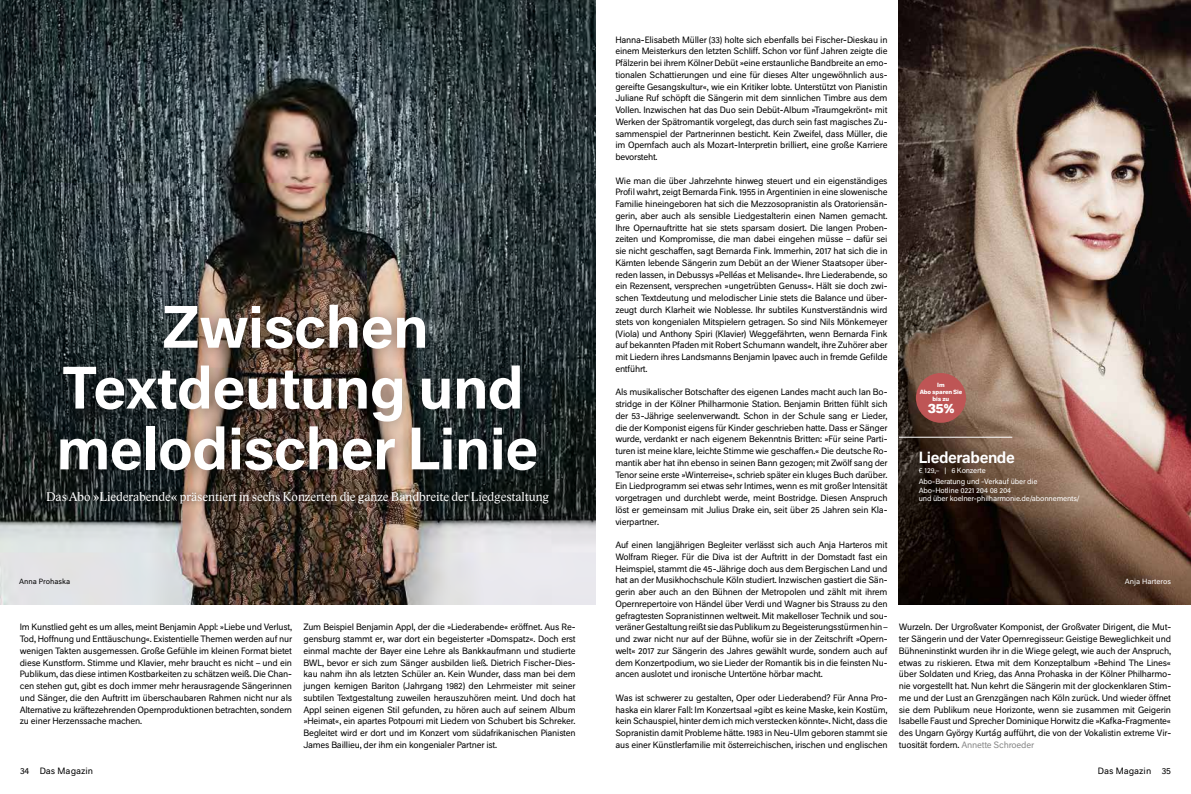
<style>
.page{position:relative;width:1191px;height:794px;background:#fff}
.page>*{position:absolute;margin:0;border:0;box-sizing:border-box;transform-origin:0 0}
.t1{font:500 55.3px/60.8px "Neutral BP";letter-spacing:-.015em;color:#fff;text-align:center}
.t2{font:500 15px "Neutral BP";letter-spacing:-.03em;color:#fff}
.t3{font:700 13.1px "Neutral BP";color:#fff}
.t4{font:13px "Lido STF";color:#fff}
.t5{font:8.5px/11.7px "Neutral BP";letter-spacing:-.025em;color:#000;text-align:justify}
.t6{font:8.5px "Neutral BP";color:#000}
.t7{font:7px/10.8px "Neutral BP";letter-spacing:-.025em;color:#fff}
.t8{font:7px "Neutral BP";color:#000}
.t9{font:7px "Neutral BP";color:#fff}
.t10{font:700 5.6px/6.8px "Neutral BP";letter-spacing:-.02em;color:#fff;text-align:center}
.s1{color:#878787}
</style>
<div class="page">
<img style="left:0;top:0;width:595px;height:604px">
<div style="left:39px;top:484px;width:517px;height:27px;background:#000;opacity:.75"></div>
<img style="left:899px;top:0;width:292px;height:604px">
<div style="left:44px;top:289px;width:507px;height:197px;background:#000;opacity:.4"></div>
<hr style="left:899px;top:437px;width:113px;height:1px;background:#fff">
<div style="left:916px;top:373px;width:50px;height:50px;background:#be5555;border-radius:50%"></div>
<h1 class="t1" style="left:56px;top:292px;width:483px">Zwischen<br>Textdeutung und melodischer Linie</h1>
<h3 class="t4" style="left:46px;top:490px;width:504px">Das Abo »Liederabende« präsentiert in sechs Konzerten die ganze Bandbreite der Liedgestaltung</h3>
<p class="t8" style="left:19px;top:576px;width:53px">Anna Prohaska</p>
<p class="t5" style="left:20px;top:620px;width:274px">Im Kunstlied geht es um alles, meint Benjamin Appl: »Liebe und Verlust, Tod, Hoffnung und Enttäuschung«. Existentielle Themen werden auf nur wenigen Takten ausgemessen. Große Gefühle im kleinen Format bietet diese Kunstform. Stimme und Klavier, mehr braucht es nicht – und ein Publikum, das diese intimen Kostbarkeiten zu schätzen weiß. Die Chan&shy;cen stehen gut, gibt es doch immer mehr herausragende Sängerinnen und Sänger, die den Auftritt im überschaubaren Rahmen nicht nur als Alternative zu kräftezehrenden Opernproduktionen betrachten, sondern zu einer Herzenssache machen.</p>
<p class="t5" style="left:303px;top:620px;width:274px">Zum Beispiel Benjamin Appl, der die »Liederabende« eröffnet. Aus Re&shy;gensburg stammt er, war dort ein begeisterter »Domspatz«. Doch erst einmal machte der Bayer eine Lehre als Bankkaufmann und studierte BWL, bevor er sich zum Sänger ausbilden ließ. Dietrich Fischer-Dies&shy;kau nahm ihn als letzten Schüler an. Kein Wunder, dass man bei dem jungen kernigen Bariton (Jahrgang 1982) den Lehrmeister mit seiner subtilen Textgestaltung zuweilen herauszuhören meint. Und doch hat Appl seinen eigenen Stil gefunden, zu hören auch auf seinem Album »Heimat«, ein apartes Potpourri mit Liedern von Schubert bis Schreker.<br>Begleitet wird er dort und im Konzert vom südafrikanischen Pianisten James Baillieu, der ihm ein kongenialer Partner ist.</p>
<p class="t5" style="left:615px;top:33px;width:274px">Hanna-Elisabeth Müller (33) holte sich ebenfalls bei Fischer-Dieskau in einem Meisterkurs den letzten Schliff. Schon vor fünf Jahren zeigte die Pfälzerin bei ihrem Kölner Debüt »eine erstaunliche Bandbreite an emo&shy;tionalen Schattierungen und eine für dieses Alter ungewöhnlich aus&shy;gereifte Gesangskultur«, wie ein Kritiker lobte. Unterstützt von Pianistin Juliane Ruf schöpft die Sängerin mit dem sinnlichen Timbre aus dem Vollen. Inzwischen hat das Duo sein Debüt-Album »Traumgekrönt« mit Werken der Spätromantik vorgelegt, das durch sein fast magisches Zu&shy;sammenspiel der Partnerinnen besticht. Kein Zweifel, dass Müller, die im Opernfach auch als Mozart-Interpretin brilliert, eine große Karriere bevorsteht.</p>
<p class="t5" style="left:615px;top:174px;width:274px">Wie man die über Jahrzehnte hinweg steuert und ein eigenständiges Profil wahrt, zeigt Bernarda Fink. 1955 in Argentinien in eine slowenische Familie hineingeboren hat sich die Mezzosopranistin als Oratoriensän&shy;gerin, aber auch als sensible Liedgestalterin einen Namen gemacht.<br>Ihre Opernauftritte hat sie stets sparsam dosiert. Die langen Proben&shy;zeiten und Kompromisse, die man dabei eingehen müsse – dafür sei sie nicht geschaffen, sagt Bernarda Fink. Immerhin, 2017 hat sich die in Kärnten lebende Sängerin zum Debüt an der Wiener Staatsoper über&shy;reden lassen, in Debussys »Pelléas et Melisande«. Ihre Liederabende, so ein Rezensent, versprechen »ungetrübten Genuss«. Hält sie doch zwi&shy;schen Textdeutung und melodischer Linie stets die Balance und über&shy;zeugt durch Klarheit wie Noblesse. Ihr subtiles Kunstverständnis wird stets von kongenialen Mitspielern getragen. So sind Nils Mönkemeyer (Viola) und Anthony Spiri (Klavier) Weggefährten, wenn Bernarda Fink auf bekannten Pfaden mit Robert Schumann wandelt, ihre Zuhörer aber mit Liedern ihres Landsmanns Benjamin Ipavec auch in fremde Gefilde entführt.</p>
<p class="t5" style="left:615px;top:385px;width:274px">Als musikalischer Botschafter des eigenen Landes macht auch Ian Bo&shy;stridge in der Kölner Philharmonie Station. Benjamin Britten fühlt sich der 53-Jährige seelenverwandt. Schon in der Schule sang er Lieder, die der Komponist eigens für Kinder geschrieben hatte. Dass er Sänger wurde, verdankt er nach eigenem Bekenntnis Britten: »Für seine Parti&shy;turen ist meine klare, leichte Stimme wie geschaffen.« Die deutsche Ro&shy;mantik aber hat ihn ebenso in seinen Bann gezogen; mit Zwölf sang der Tenor seine erste »Winterreise«, schrieb später ein kluges Buch darüber.<br>Ein Liedprogramm sei etwas sehr Intimes, wenn es mit großer Intensität vorgetragen und durchlebt werde, meint Bostridge. Diesen Anspruch löst er gemeinsam mit Julius Drake ein, seit über 25 Jahren sein Kla&shy;vierpartner.</p>
<p class="t5" style="left:615px;top:538px;width:274px">Auf einen langjährigen Begleiter verlässt sich auch Anja Harteros mit Wolfram Rieger. Für die Diva ist der Auftritt in der Domstadt fast ein Heimspiel, stammt die 45-Jährige doch aus dem Bergischen Land und hat an der Musikhochschule Köln studiert. Inzwischen gastiert die Sän&shy;gerin aber auch an den Bühnen der Metropolen und zählt mit ihrem Opernrepertoire von Händel über Verdi und Wagner bis Strauss zu den gefragtesten Sopranistinnen weltweit. Mit makelloser Technik und sou&shy;veräner Gestaltung reißt sie das Publikum zu Begeisterungsstürmen hin – und zwar nicht nur auf der Bühne, wofür sie in der Zeitschrift »Opern&shy;welt« 2017 zur Sängerin des Jahres gewählt wurde, sondern auch auf dem Konzertpodium, wo sie Lieder der Romantik bis in die feinsten Nu&shy;ancen auslotet und ironische Untertöne hörbar macht.</p>
<p class="t5" style="left:615px;top:691px;width:274px">Was ist schwerer zu gestalten, Oper oder Liederabend? Für Anna Pro&shy;haska ein klarer Fall: Im Konzertsaal »gibt es keine Maske, kein Kostüm, kein Schauspiel, hinter dem ich mich verstecken könnte«. Nicht, dass die Sopranistin damit Probleme hätte. 1983 in Neu-Ulm geboren stammt sie aus einer Künstlerfamilie mit österreichischen, irischen und englischen</p>
<p class="t10" style="left:919px;top:381px;width:44px">Im<br>Abo sparen Sie bis zu</p>
<h3 class="t3" style="left:927px;top:397px;width:29px">35%</h3>
<h2 class="t2" style="left:918px;top:445px;width:98px">Liederabende</h2>
<p class="t7" style="left:918px;top:465px;width:120px">€ 129,– | 6 Konzerte<br>Abo-Beratung und -Verkauf über die</p>
<p class="t7" style="left:918px;top:485px;width:162px;line-height:8.4px">Abo-Hotline 0221 204 08 204<br>und über koelner-philharmonie.de/abonnements/</p>
<p class="t9" style="left:1124px;top:576px;width:48px">Anja Harteros</p>
<p class="t5" style="left:899px;top:620px;width:274px">Wurzeln. Der Urgroßvater Komponist, der Großvater Dirigent, die Mut&shy;ter Sängerin und der Vater Opernregisseur: Geistige Beweglichkeit und Bühneninstinkt wurden ihr in die Wiege gelegt, wie auch der Anspruch, etwas zu riskieren. Etwa mit dem Konzeptalbum »Behind The Lines« über Soldaten und Krieg, das Anna Prohaska in der Kölner Philharmo&shy;nie vorgestellt hat. Nun kehrt die Sängerin mit der glockenklaren Stim&shy;me und der Lust an Grenzgängen nach Köln zurück. Und wieder öffnet sie dem Publikum neue Horizonte, wenn sie zusammen mit Geigerin Isabelle Faust und Sprecher Dominique Horwitz die »Kafka-Fragmente« des Ungarn György Kurtág aufführt, die von der Vokalistin extreme Vir&shy;tuosität fordern. <span class="s1">Annette Schroeder</span></p>
<p class="t6" style="left:20px;top:764px;width:75px">34 Das Magazin</p>
<p class="t6" style="left:1097px;top:764px;width:75px">Das Magazin 35</p>
</div>
